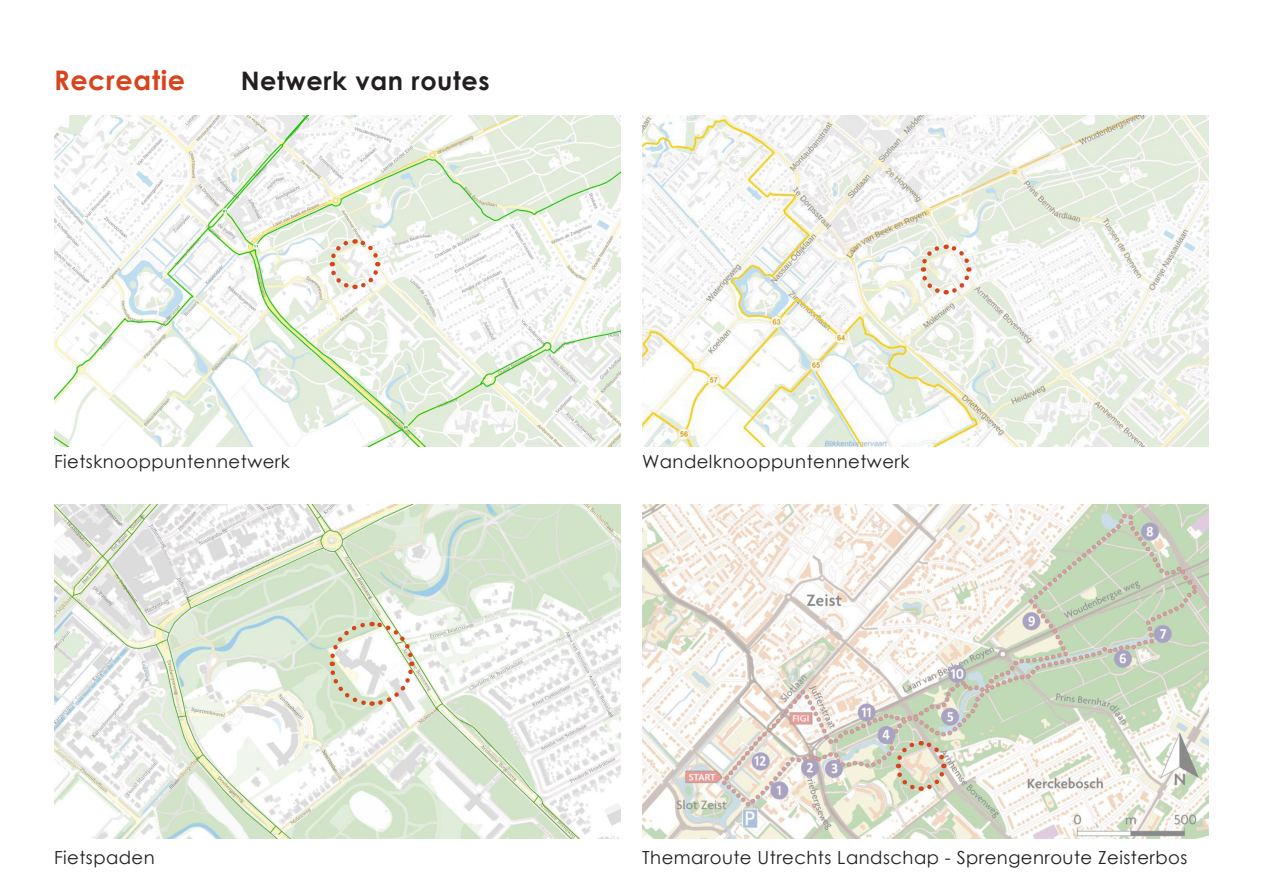
<style>
.page{position:relative;width:1263px;height:893px;background:#fff}
.page>*{position:absolute;margin:0;border:0;box-sizing:border-box;transform-origin:0 0}
.Titel{font:700 27px "Century Gothic";letter-spacing:.025em;color:#d8441c}
.Hoofdtekst{font:700 25.5px "Century Gothic";letter-spacing:.025em;color:#231f20}
.Kleintekst{font:18px "Century Gothic";letter-spacing:.025em;color:#231f20}
</style>
<div class="page">
<img style="left:54px;top:116px;width:567px;height:330px">
<img style="left:642px;top:116px;width:567px;height:330px">
<svg style="left:327px;top:237px;width:55px;height:55px"></svg>
<svg style="left:918px;top:242px;width:55px;height:55px"></svg>
<img style="left:54px;top:505px;width:567px;height:334px">
<svg style="left:327px;top:619px;width:89px;height:89px"></svg>
<img style="left:642px;top:505px;width:567px;height:333px">
<svg style="left:893px;top:738px;width:55px;height:55px"></svg>
<p class="Titel" style="left:54px;top:60px;width:133px">Recreatie</p>
<p class="Hoofdtekst" style="left:241px;top:61px;width:251px">Netwerk van routes</p>
<p class="Kleintekst" style="left:54px;top:449px;width:237px">Fietsknooppuntennetwerk</p>
<p class="Kleintekst" style="left:54px;top:845px;width:102px">Fietspaden</p>
<p class="Kleintekst" style="left:642px;top:449px;width:269px">Wandelknooppuntennetwerk</p>
<p class="Kleintekst" style="left:642px;top:845px;width:547px">Themaroute Utrechts Landschap - Sprengenroute Zeisterbos</p>
</div>
